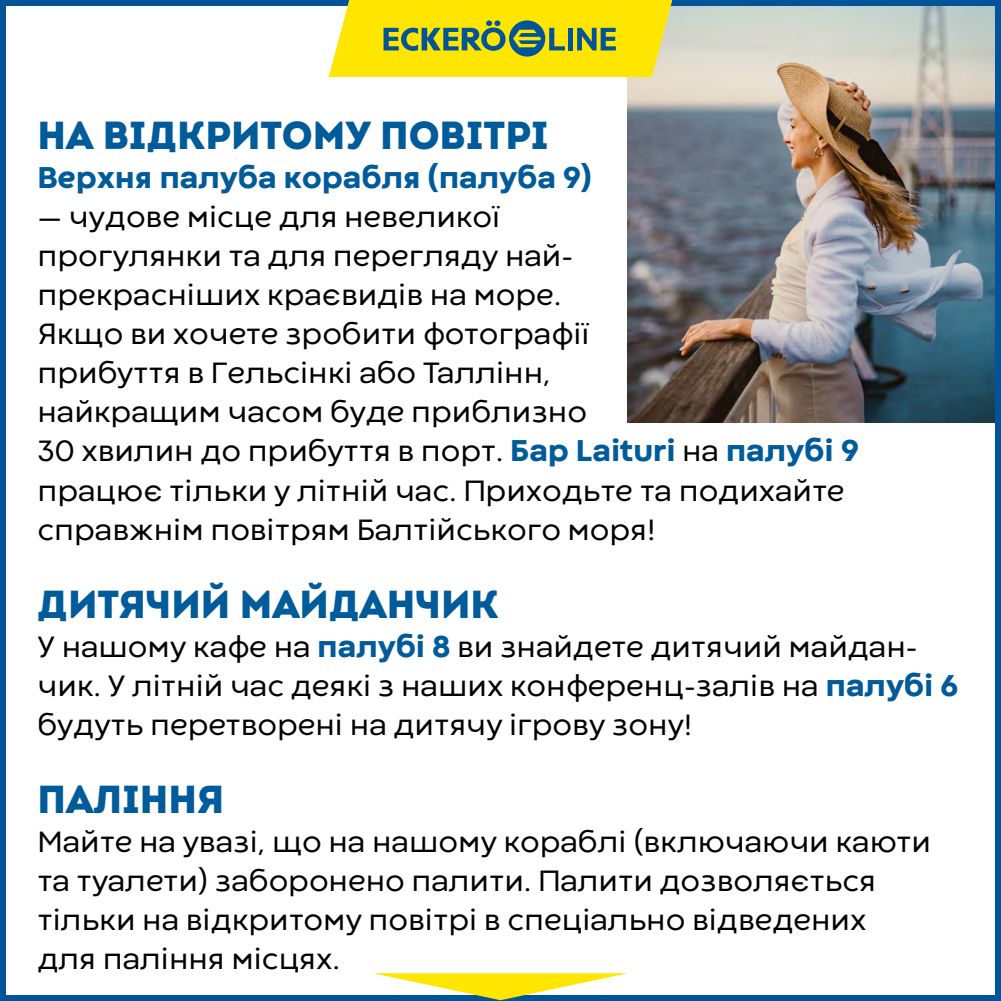
<style>
.page{position:relative;width:1001px;height:1001px;background:#fff}
.page>*{position:absolute;margin:0;border:0;box-sizing:border-box;transform-origin:0 0}
.Vahekas{font:900 39px "Intro";color:#005b9b}
.TEKST_taandeta{font:800 31.5px "Codec Warm";letter-spacing:-.01em;color:#005b9b}
.TEKST_taandeta-2{font:30.75px/39px "Codec Warm";letter-spacing:-.005em;color:#000}
.s1{font-weight:800;font-size:31.5px;color:#005b9b}
</style>
<div class="page">
<img style="left:628px;top:7px;width:365px;height:415px">
<div style="left:0;top:0;width:1000px;height:1000px;border:6px solid #005497"></div>
<svg style="left:329px;top:0;width:343px;height:77px;background:#ded41e"></svg>
<div style="left:568px;top:28px;width:5px;height:22px;background:#005497"></div>
<svg style="left:373px;top:973px;width:255px;height:27px"></svg>
<p class="Vahekas" style="left:38px;top:110px;width:512px">НА ВІДКРИТОМУ ПОВІТРІ</p>
<p class="TEKST_taandeta" style="left:38px;top:157px;width:556px">Верхня палуба корабля (палуба 9)</p>
<p class="TEKST_taandeta-2" style="left:38px;top:199px;width:823px">— чудове місце для невеликої<br>прогулянки та для перегляду най-<br>прекрасніших краєвидів на море.<br>Якщо ви хочете зробити фотографії<br>прибуття в Гельсінкі або Таллінн,<br>найкращим часом буде приблизно<br>30 хвилин до прибуття в порт. <span class="s1">Бар Laituri</span> на <span class="s1">палубі 9 </span>працює тільки у літній час. Приходьте та подихайте справжнім повітрям Балтійського моря!</p>
<p class="Vahekas" style="left:38px;top:578px;width:462px">ДИТЯЧИЙ МАЙДАНЧИК</p>
<p class="TEKST_taandeta-2" style="left:38px;top:628px;width:922px">У нашому кафе на <span class="s1">палубі 8</span> ви знайдете дитячий майдан&shy;чик. У літній час деякі з наших конференц-залів на <span class="s1">палубі 6 </span>будуть перетворені на дитячу ігрову зону!</p>
<p class="Vahekas" style="left:38px;top:773px;width:188px">ПАЛІННЯ</p>
<p class="TEKST_taandeta-2" style="left:38px;top:823px;width:895px">Майте на увазі, що на нашому кораблі (включаючи каюти та туалети) заборонено палити. Палити дозволяється тільки на відкритому повітрі в спеціально відведених для паління місцях.</p>
</div>
